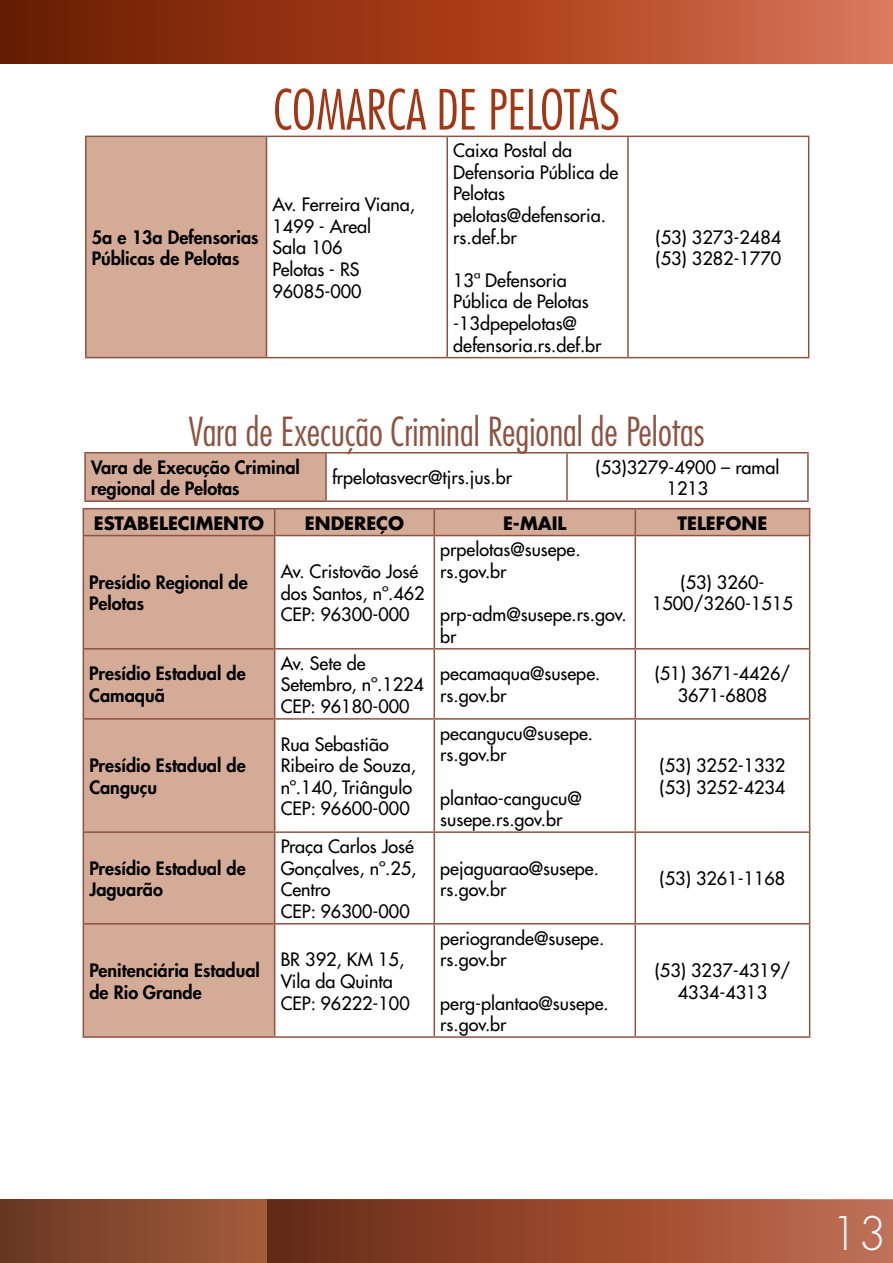
<style>
.page{position:relative;width:893px;height:1263px;background:#fff}
.page>*{position:absolute;margin:0;border:0;box-sizing:border-box;transform-origin:0 0}
.t1{font:300 condensed 54px "Futura LT Pro";color:#a23716}
.t2{font:300 45px "Futura LT Pro";color:#fff}
.t3{font:300 condensed 39px "Futura LT Pro";color:#8d5342}
.t4{font:500 18px/21.6px "Futura LT Pro";color:#000}
.t5{font:800 18px/21.6px "Futura LT Pro";color:#000}
.t6{font:700 18px "Futura LT Pro";color:#000}
</style>
<div class="page">
<svg style="left:0;top:1199px;width:267px;height:64px;background:#86492f"></svg>
<div style="left:267px;top:1199px;width:626px;height:64px;background:linear-gradient(to right,#672811,#c56d50)"></div>
<svg style="left:0;top:0;width:893px;height:64px;background:#a34222"></svg>
<div style="left:86px;top:136px;width:180px;height:222px;background:#d4ab97"></div>
<hr style="left:85px;top:136px;width:181px;height:1px;background:#8d5342">
<hr style="left:85px;top:137px;width:2px;height:220px;background:#8d5342">
<hr style="left:266px;top:136px;width:181px;height:1px;background:#8d5342">
<hr style="left:266px;top:137px;width:1px;height:220px;background:#8d5342">
<hr style="left:447px;top:136px;width:181px;height:1px;background:#8d5342">
<hr style="left:446px;top:137px;width:2px;height:220px;background:#8d5342">
<hr style="left:628px;top:136px;width:181px;height:1px;background:#8d5342">
<hr style="left:627px;top:137px;width:2px;height:220px;background:#8d5342">
<hr style="left:808px;top:137px;width:1px;height:220px;background:#8d5342">
<hr style="left:85px;top:357px;width:181px;height:1px;background:#8d5342">
<hr style="left:266px;top:357px;width:181px;height:1px;background:#8d5342">
<hr style="left:447px;top:357px;width:181px;height:1px;background:#8d5342">
<hr style="left:628px;top:357px;width:181px;height:1px;background:#8d5342">
<div style="left:85px;top:453px;width:241px;height:48px;background:#d4ab97"></div>
<hr style="left:84px;top:452px;width:242px;height:1px;background:#8d5342">
<hr style="left:84px;top:453px;width:2px;height:47px;background:#8d5342">
<hr style="left:326px;top:452px;width:241px;height:1px;background:#8d5342">
<hr style="left:325px;top:453px;width:2px;height:47px;background:#8d5342">
<hr style="left:567px;top:452px;width:242px;height:1px;background:#8d5342">
<hr style="left:566px;top:453px;width:2px;height:47px;background:#8d5342">
<hr style="left:807px;top:453px;width:2px;height:47px;background:#8d5342">
<hr style="left:84px;top:500px;width:242px;height:2px;background:#8d5342">
<hr style="left:326px;top:500px;width:241px;height:2px;background:#8d5342">
<hr style="left:567px;top:500px;width:242px;height:2px;background:#8d5342">
<svg style="left:84px;top:509px;width:725px;height:527px"></svg>
<hr style="left:83px;top:508px;width:192px;height:1px;background:#8d5342">
<svg style="left:83px;top:509px;width:1px;height:26px"></svg>
<hr style="left:275px;top:508px;width:159px;height:1px;background:#8d5342">
<svg style="left:274px;top:509px;width:1px;height:26px"></svg>
<hr style="left:434px;top:508px;width:201px;height:1px;background:#8d5342">
<svg style="left:434px;top:509px;width:1px;height:26px"></svg>
<hr style="left:635px;top:508px;width:175px;height:1px;background:#8d5342">
<svg style="left:635px;top:509px;width:1px;height:26px"></svg>
<svg style="left:809px;top:509px;width:1px;height:26px"></svg>
<hr style="left:83px;top:535px;width:192px;height:1px;background:#8d5342">
<hr style="left:83px;top:536px;width:1px;height:112px;background:#8d5342">
<hr style="left:275px;top:535px;width:159px;height:1px;background:#8d5342">
<hr style="left:274px;top:536px;width:1px;height:112px;background:#8d5342">
<hr style="left:434px;top:535px;width:201px;height:1px;background:#8d5342">
<hr style="left:434px;top:536px;width:1px;height:112px;background:#8d5342">
<hr style="left:635px;top:535px;width:175px;height:1px;background:#8d5342">
<hr style="left:635px;top:536px;width:1px;height:112px;background:#8d5342">
<hr style="left:809px;top:536px;width:1px;height:112px;background:#8d5342">
<hr style="left:83px;top:648px;width:192px;height:1px;background:#8d5342">
<hr style="left:83px;top:649px;width:1px;height:69px;background:#8d5342">
<hr style="left:275px;top:648px;width:159px;height:1px;background:#8d5342">
<hr style="left:274px;top:649px;width:1px;height:69px;background:#8d5342">
<hr style="left:434px;top:648px;width:201px;height:1px;background:#8d5342">
<hr style="left:434px;top:649px;width:1px;height:69px;background:#8d5342">
<hr style="left:635px;top:648px;width:175px;height:1px;background:#8d5342">
<hr style="left:635px;top:649px;width:1px;height:69px;background:#8d5342">
<hr style="left:809px;top:649px;width:1px;height:69px;background:#8d5342">
<hr style="left:83px;top:718px;width:192px;height:2px;background:#8d5342">
<hr style="left:83px;top:720px;width:1px;height:111px;background:#8d5342">
<hr style="left:275px;top:718px;width:159px;height:2px;background:#8d5342">
<hr style="left:274px;top:720px;width:1px;height:111px;background:#8d5342">
<hr style="left:434px;top:718px;width:201px;height:2px;background:#8d5342">
<hr style="left:434px;top:720px;width:1px;height:111px;background:#8d5342">
<hr style="left:635px;top:718px;width:175px;height:2px;background:#8d5342">
<hr style="left:635px;top:720px;width:1px;height:111px;background:#8d5342">
<hr style="left:809px;top:720px;width:1px;height:111px;background:#8d5342">
<hr style="left:83px;top:831px;width:192px;height:2px;background:#8d5342">
<hr style="left:83px;top:833px;width:1px;height:90px;background:#8d5342">
<hr style="left:275px;top:831px;width:159px;height:2px;background:#8d5342">
<hr style="left:274px;top:833px;width:1px;height:90px;background:#8d5342">
<hr style="left:434px;top:831px;width:201px;height:2px;background:#8d5342">
<hr style="left:434px;top:833px;width:1px;height:90px;background:#8d5342">
<hr style="left:635px;top:831px;width:175px;height:2px;background:#8d5342">
<hr style="left:635px;top:833px;width:1px;height:90px;background:#8d5342">
<hr style="left:809px;top:833px;width:1px;height:90px;background:#8d5342">
<hr style="left:83px;top:923px;width:192px;height:1px;background:#8d5342">
<hr style="left:83px;top:924px;width:1px;height:112px;background:#8d5342">
<hr style="left:275px;top:923px;width:159px;height:1px;background:#8d5342">
<hr style="left:274px;top:924px;width:1px;height:112px;background:#8d5342">
<hr style="left:434px;top:923px;width:201px;height:1px;background:#8d5342">
<hr style="left:434px;top:924px;width:1px;height:112px;background:#8d5342">
<hr style="left:635px;top:923px;width:175px;height:1px;background:#8d5342">
<hr style="left:635px;top:924px;width:1px;height:112px;background:#8d5342">
<hr style="left:809px;top:924px;width:1px;height:112px;background:#8d5342">
<hr style="left:83px;top:1036px;width:192px;height:2px;background:#8d5342">
<hr style="left:275px;top:1036px;width:159px;height:2px;background:#8d5342">
<hr style="left:434px;top:1036px;width:201px;height:2px;background:#8d5342">
<hr style="left:635px;top:1036px;width:175px;height:2px;background:#8d5342">
<p class="t5" style="left:92px;top:225px;width:168px">5a e 13a Defensorias<br>Públicas de Pelotas</p>
<h1 class="t1" style="left:273px;top:75px;width:348px">COMARCA DE PELOTAS</h1>
<p class="t4" style="left:272px;top:193px;width:144px">Av. Ferreira Viana,<br>1499 - Areal<br>Sala 106<br>Pelotas - RS<br>96085-000</p>
<p class="t4" style="left:453px;top:139px;width:167px">Caixa Postal da<br>Defensoria Pública de<br>Pelotas pelotas@defensoria. rs.def.br</p>
<p class="t4" style="left:453px;top:268px;width:150px">13ª Defensoria<br>Pública de Pelotas -13dpepelotas@ defensoria.rs.def.br</p>
<p class="t4" style="left:655px;top:225px;width:127px">(53) 3273-2484 (53) 3282-1770</p>
<h3 class="t3" style="left:188px;top:407px;width:518px">Vara de Execução Criminal Regional de Pelotas</h3>
<p class="t5" style="left:91px;top:455px;width:210px">Vara de Execução Criminal regional de Pelotas</p>
<p class="t4" style="left:332px;top:466px;width:182px">frpelotasvecr@tjrs.jus.br</p>
<p class="t4" style="left:595px;top:455px;width:185px;text-align:center">(53)3279-4900 – ramal<br>1213</p>
<p class="t6" style="left:94px;top:509px;width:172px">ESTABELECIMENTO</p>
<p class="t6" style="left:305px;top:509px;width:101px">ENDEREÇO</p>
<p class="t6" style="left:503px;top:509px;width:65px">E-MAIL</p>
<p class="t6" style="left:678px;top:509px;width:91px">TELEFONE</p>
<p class="t5" style="left:89px;top:571px;width:160px">Presídio Regional de<br>Pelotas</p>
<p class="t4" style="left:281px;top:560px;width:145px">Av. Cristovão José dos Santos, nº.462<br>CEP: 96300-000</p>
<p class="t4" style="left:440px;top:538px;width:142px">prpelotas@susepe. rs.gov.br</p>
<p class="t4" style="left:440px;top:603px;width:188px">prp-adm@susepe.rs.gov. br</p>
<p class="t4" style="left:652px;top:570px;width:142px;text-align:center">(53) 3260-<br>1500/3260-1515</p>
<p class="t5" style="left:89px;top:662px;width:158px">Presídio Estadual de<br>Camaquã</p>
<p class="t4" style="left:281px;top:651px;width:145px">Av. Sete de<br>Setembro, nº.1224<br>CEP: 96180-000</p>
<p class="t4" style="left:440px;top:662px;width:162px">pecamaqua@susepe. rs.gov.br</p>
<p class="t4" style="left:655px;top:662px;width:137px;text-align:center">(51) 3671-4426/<br>3671-6808</p>
<p class="t5" style="left:89px;top:754px;width:158px">Presídio Estadual de<br>Canguçu</p>
<p class="t5" style="left:89px;top:856px;width:158px">Presídio Estadual de<br>Jaguarão</p>
<p class="t4" style="left:281px;top:732px;width:137px">Rua Sebastião<br>Ribeiro de Souza, nº.140, Triângulo<br>CEP: 96600-000</p>
<p class="t4" style="left:440px;top:721px;width:154px">pecangucu@susepe. rs.gov.br</p>
<p class="t4" style="left:440px;top:786px;width:143px">plantao-cangucu@ susepe.rs.gov.br</p>
<p class="t4" style="left:660px;top:754px;width:127px">(53) 3252-1332 (53) 3252-4234</p>
<p class="t4" style="left:281px;top:835px;width:137px">Praça Carlos José<br>Gonçalves, nº.25,<br>Centro<br>CEP: 96300-000</p>
<p class="t4" style="left:440px;top:856px;width:160px">pejaguarao@susepe. rs.gov.br</p>
<p class="t4" style="left:660px;top:867px;width:127px">(53) 3261-1168</p>
<p class="t5" style="left:89px;top:959px;width:172px">Penitenciária Estadual de Rio Grande</p>
<p class="t4" style="left:281px;top:948px;width:131px">BR 392, KM 15,<br>Vila da Quinta<br>CEP: 96222-100</p>
<p class="t4" style="left:440px;top:926px;width:165px">periogrande@susepe. rs.gov.br</p>
<p class="t4" style="left:440px;top:991px;width:170px">perg-plantao@susepe. rs.gov.br</p>
<p class="t4" style="left:655px;top:959px;width:137px;text-align:center">(53) 3237-4319/<br>4334-4313</p>
<h2 class="t2" style="left:830px;top:1204px;width:57px">13</h2>
</div>
